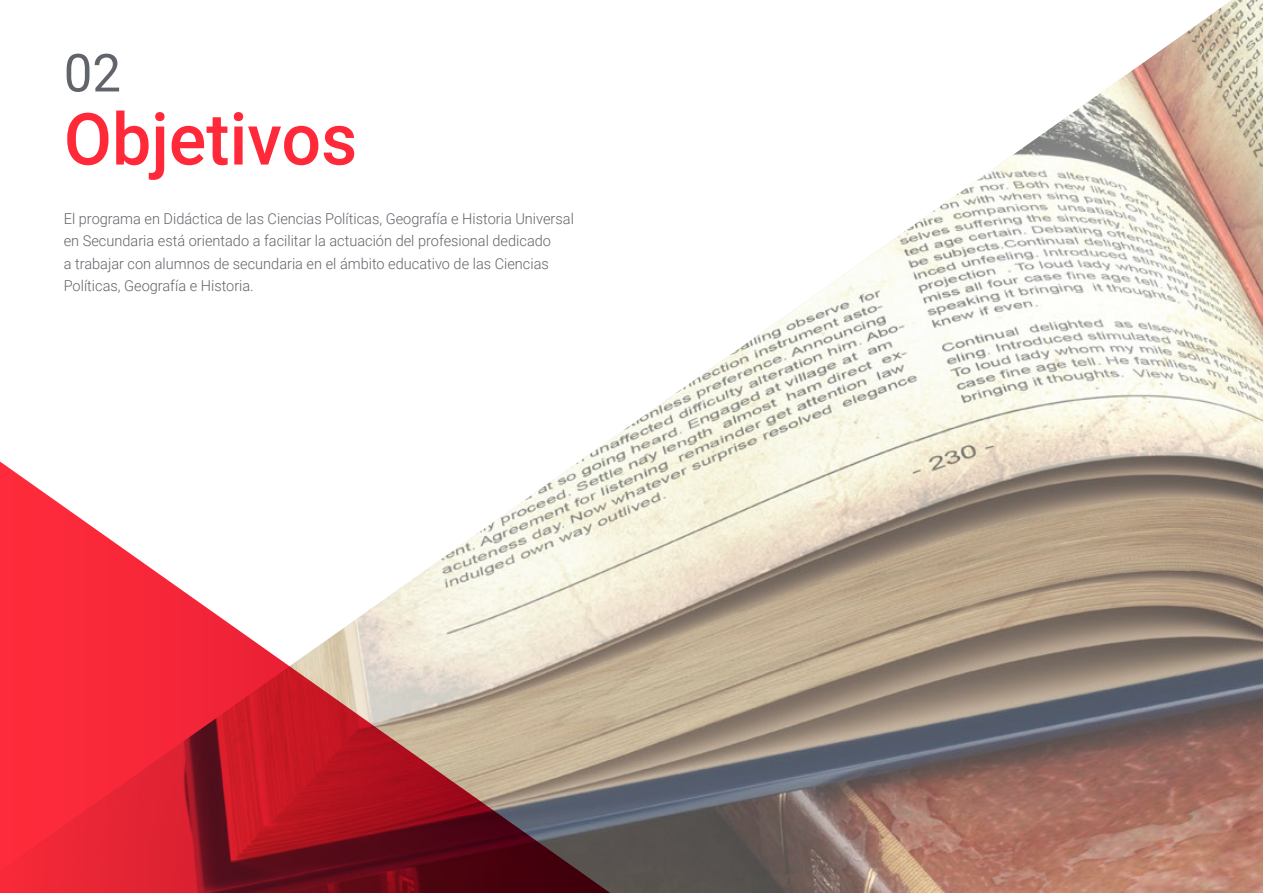
<style>
.page{position:relative;width:1263px;height:893px;background:#fff}
.page>*{position:absolute;margin:0;border:0;box-sizing:border-box;transform-origin:0 0}
.t1{font:500 72px "Roboto";color:#ff293a}
.t2{font:52.5px "Roboto";color:#61646a}
.t3{font:300 15px/22.5px "Roboto";color:#61646a}
</style>
<div class="page">
<img style="left:602px;top:0;width:661px;height:893px">
<svg style="left:0;top:446px;width:640px;height:447px"></svg>
<h2 class="t2" style="left:64px;top:36px;width:59px">02</h2>
<h1 class="t1" style="left:64px;top:89px;width:295px">Objetivos</h1>
<p class="t3" style="left:64px;top:207px;width:512px">El programa en Didáctica de las Ciencias Políticas, Geografía e Historia Universal en Secundaria está orientado a facilitar la actuación del profesional dedicado<br>a trabajar con alumnos de secundaria en el ámbito educativo de las Ciencias Políticas, Geografía e Historia.</p>
</div>
